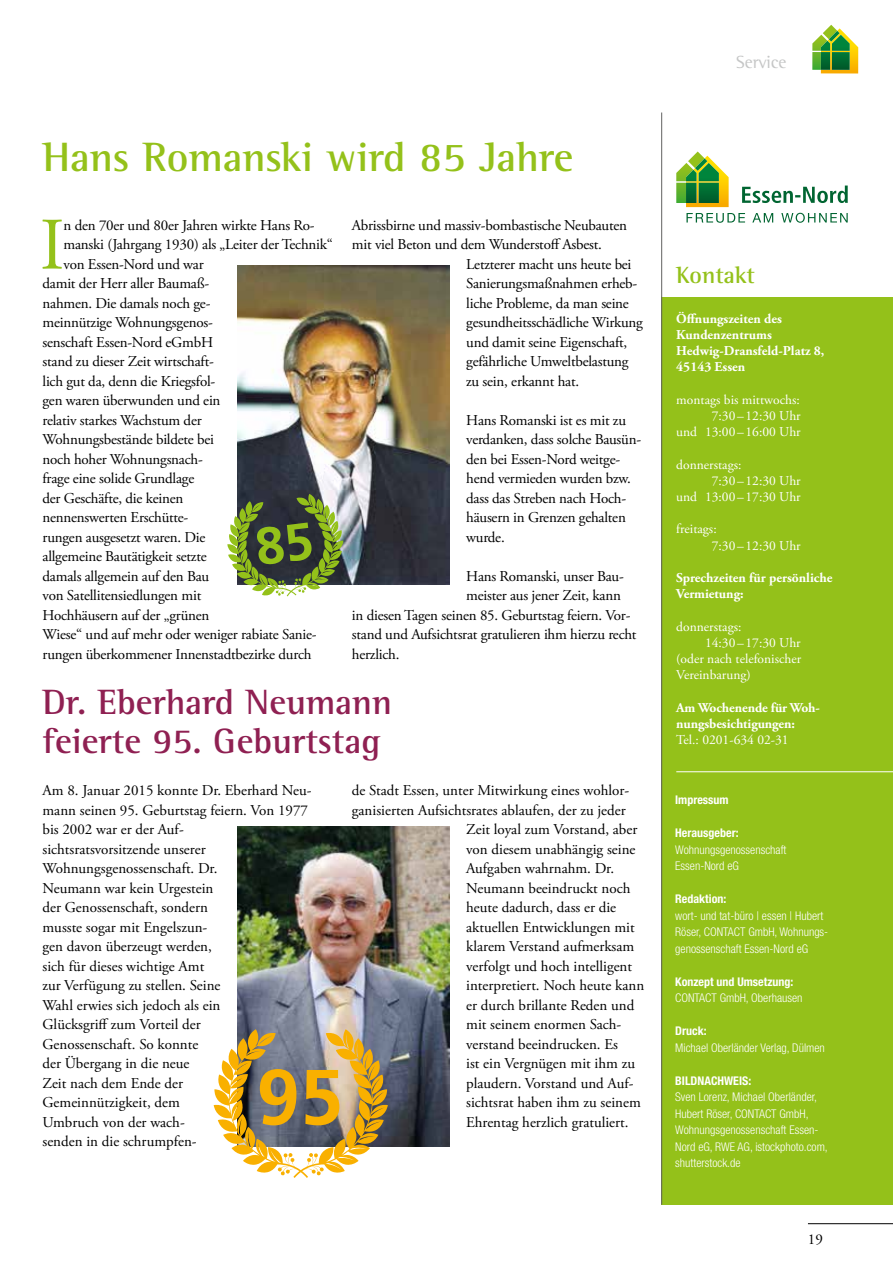
<style>
.page{position:relative;width:893px;height:1263px;background:#fff}
.page>*{position:absolute;margin:0;border:0;box-sizing:border-box;transform-origin:0 0}
.t1{font:700 78px "Frutiger";color:#f9b000}
.t2{font:73.8px "Adobe Garamond Pro";color:#94c11a}
.t3{font:700 42px "Rotis Semi Serif";color:#94c11a}
.t4{font:700 36px/39px "Rotis Semi Serif";color:#8f2052}
.t5{font:700 24px "Rotis Semi Serif";color:#94c11a}
.t6{font:18px "Rotis Semi Serif";color:#c5c6c6}
.t7{font:15px/19.5px "Adobe Garamond Pro";letter-spacing:-.015em;color:#000}
.t8{font:13.5px/16.2px "Adobe Garamond Pro";color:#fff;text-align:right}
.t9{font:700 13.5px/16.2px "Adobe Garamond Pro";color:#fff}
.t10{font:300 condensed 12px/16.5px "Helvetica Neue";color:#fff}
.t11{font:700 condensed 12px "Helvetica Neue";color:#fff}
</style>
<div class="page">
<div style="left:661px;top:297px;width:232px;height:908px;background:#94c11a"></div>
<svg style="left:686px;top:213px;width:59px;height:10px"></svg>
<svg style="left:752px;top:213px;width:21px;height:9px"></svg>
<svg style="left:781px;top:213px;width:67px;height:10px"></svg>
<svg style="left:742px;top:186px;width:106px;height:17px"></svg>
<svg style="left:676px;top:152px;width:53px;height:55px"></svg>
<hr style="left:661px;top:113px;width:1px;height:1092px;background:#626261">
<hr style="left:676px;top:771px;width:217px;height:1px;background:#fff">
<img style="left:238px;top:265px;width:211px;height:320px">
<img style="left:238px;top:827px;width:211px;height:319px">
<svg style="left:214px;top:1029px;width:174px;height:149px"></svg>
<hr style="left:808px;top:1223px;width:85px;height:1px;background:#000">
<svg style="left:812px;top:25px;width:46px;height:49px"></svg>
<svg style="left:227px;top:494px;width:116px;height:102px;background:#6a7753"></svg>
<h3 class="t3" style="left:43px;top:132px;width:532px">Hans Romanski wird 85 Jahre</h3>
<h2 class="t2" style="left:40px;top:201px;width:26px">I</h2>
<p class="t7" style="left:64px;top:216px;width:253px">n den 70er und 80er Jahren wirkte Hans Ro-</p>
<p class="t7" style="left:64px;top:235px;width:271px">manski (Jahrgang 1930) als „Leiter der Technik“</p>
<p class="t7" style="left:64px;top:255px;width:142px">von Essen-Nord und war</p>
<p class="t7" style="left:43px;top:274px;width:168px">damit der Herr aller Baumaß-</p>
<p class="t7" style="left:43px;top:294px;width:169px">nahmen. Die damals noch ge-</p>
<p class="t7" style="left:43px;top:313px;width:172px">meinnützige Wohnungsgenos-</p>
<p class="t7" style="left:43px;top:333px;width:172px">senschaft Essen-Nord eGmbH</p>
<p class="t7" style="left:43px;top:352px;width:173px">stand zu dieser Zeit wirtschaft-</p>
<p class="t7" style="left:43px;top:372px;width:174px">lich gut da, denn die Kriegsfol-</p>
<p class="t7" style="left:43px;top:391px;width:179px">gen waren überwunden und ein</p>
<p class="t7" style="left:43px;top:411px;width:161px">relativ starkes Wachstum der</p>
<p class="t7" style="left:43px;top:430px;width:173px">Wohnungsbestände bildete bei</p>
<p class="t7" style="left:43px;top:450px;width:162px">noch hoher Wohnungsnach-</p>
<p class="t7" style="left:43px;top:469px;width:153px">frage eine solide Grundlage</p>
<p class="t7" style="left:43px;top:489px;width:142px">der Geschäfte, die keinen</p>
<p class="t7" style="left:43px;top:508px;width:147px">nennenswerten Erschütte-</p>
<p class="t7" style="left:43px;top:528px;width:164px">rungen ausgesetzt waren. Die</p>
<p class="t7" style="left:43px;top:547px;width:166px">allgemeine Bautätigkeit setzte</p>
<p class="t7" style="left:43px;top:567px;width:168px">damals allgemein auf den Bau</p>
<p class="t7" style="left:43px;top:586px;width:160px">von Satellitensiedlungen mit</p>
<p class="t7" style="left:43px;top:606px;width:168px">Hochhäusern auf der „grünen</p>
<p class="t7" style="left:43px;top:625px;width:276px">Wiese“ und auf mehr oder weniger rabiate Sanie-</p>
<p class="t7" style="left:43px;top:645px;width:271px">rungen überkommener Innenstadtbezirke durch</p>
<p class="t7" style="left:352px;top:216px;width:277px">Abrissbirne und massiv-bombastische Neubauten</p>
<p class="t7" style="left:352px;top:235px;width:251px">mit viel Beton und dem Wunderstoff Asbest.</p>
<p class="t7" style="left:466px;top:255px;width:167px">Letzterer macht uns heute bei</p>
<p class="t7" style="left:466px;top:274px;width:173px">Sanierungsmaßnahmen erheb-</p>
<p class="t7" style="left:466px;top:294px;width:164px">liche Probleme, da man seine</p>
<p class="t7" style="left:466px;top:313px;width:178px">gesundheitsschädliche Wirkung</p>
<p class="t7" style="left:466px;top:333px;width:163px">und damit seine Eigenschaft,</p>
<p class="t7" style="left:466px;top:352px;width:164px">gefährliche Umweltbelastung</p>
<p class="t7" style="left:466px;top:372px;width:114px">zu sein, erkannt hat.</p>
<p class="t7" style="left:466px;top:411px;width:176px">Hans Romanski ist es mit zu verdanken, dass solche Bausün&shy;den bei Essen-Nord weitge&shy;hend vermieden wurden bzw. dass das Streben nach Hoch&shy;häusern in Grenzen gehalten wurde.</p>
<p class="t7" style="left:466px;top:567px;width:159px">Hans Romanski, unser Bau-</p>
<p class="t7" style="left:466px;top:586px;width:156px">meister aus jener Zeit, kann</p>
<p class="t7" style="left:352px;top:606px;width:280px">in diesen Tagen seinen 85. Geburtstag feiern. Vor-</p>
<p class="t7" style="left:352px;top:625px;width:286px">stand und Aufsichtsrat gratulieren ihm hierzu recht</p>
<p class="t7" style="left:352px;top:645px;width:49px">herzlich.</p>
<h3 class="t4" style="left:43px;top:682px;width:351px">Dr. Eberhard Neumann feierte 95. Geburtstag</h3>
<p class="t7" style="left:352px;top:781px;width:279px">de Stadt Essen, unter Mitwirkung eines wohlor-</p>
<p class="t7" style="left:352px;top:801px;width:275px">ganisierten Aufsichtsrates ablaufen, der zu jeder</p>
<p class="t7" style="left:466px;top:820px;width:173px">Zeit loyal zum Vorstand, aber</p>
<p class="t7" style="left:466px;top:840px;width:171px">von diesem unabhängig seine</p>
<p class="t7" style="left:466px;top:859px;width:149px">Aufgaben wahrnahm. Dr.</p>
<p class="t7" style="left:466px;top:879px;width:166px">Neumann beeindruckt noch</p>
<p class="t7" style="left:466px;top:898px;width:151px">heute dadurch, dass er die</p>
<p class="t7" style="left:466px;top:918px;width:170px">aktuellen Entwicklungen mit</p>
<p class="t7" style="left:466px;top:937px;width:170px">klarem Verstand aufmerksam</p>
<p class="t7" style="left:466px;top:957px;width:167px">verfolgt und hoch intelligent</p>
<p class="t7" style="left:466px;top:976px;width:179px">interpretiert. Noch heute kann</p>
<p class="t7" style="left:466px;top:996px;width:170px">er durch brillante Reden und</p>
<p class="t7" style="left:466px;top:1015px;width:157px">mit seinem enormen Sach-</p>
<p class="t7" style="left:466px;top:1035px;width:153px">verstand beeindrucken. Es</p>
<p class="t7" style="left:466px;top:1054px;width:170px">ist ein Vergnügen mit ihm zu</p>
<p class="t7" style="left:466px;top:1074px;width:169px">plaudern. Vorstand und Auf-</p>
<p class="t7" style="left:466px;top:1093px;width:176px">sichtsrat haben ihm zu seinem</p>
<p class="t7" style="left:466px;top:1113px;width:164px">Ehrentag herzlich gratuliert.</p>
<p class="t7" style="left:43px;top:781px;width:271px">Am 8. Januar 2015 konnte Dr. Eberhard Neu&shy;mann seinen 95. Geburtstag feiern. Von 1977 bis 2002 war er der Auf-<br>sichtsratsvorsitzende unserer<br>Wohnungsgenossenschaft. Dr.<br>Neumann war kein Urgestein<br>der Genossenschaft, sondern<br>musste sogar mit Engelszun-<br>gen davon überzeugt werden,<br>sich für dieses wichtige Amt<br>zur Verfügung zu stellen. Seine<br>Wahl erwies sich jedoch als ein<br>Glücksgriff zum Vorteil der<br>Genossenschaft. So konnte<br>der Übergang in die neue<br>Zeit nach dem Ende der<br>Gemeinnützigkeit, dem<br>Umbruch von der wach-<br>senden in die schrumpfen-</p>
<h1 class="t1" style="left:256px;top:1051px;width:88px">95</h1>
<p class="t6" style="left:736px;top:51px;width:52px">Service</p>
<h3 class="t5" style="left:676px;top:260px;width:80px">Kontakt</h3>
<p class="t9" style="left:676px;top:311px;width:150px">Öffnungszeiten des<br>Kundenzentrums<br>Hedwig-Dransfeld-Platz 8,<br>45143 Essen</p>
<p class="t8" style="left:676px;top:392px;width:126px">montags bis mittwochs:<br>7:30–12:30 Uhr<br>und 13:00–16:00 Uhr</p>
<p class="t8" style="left:676px;top:457px;width:67px">donnerstags:</p>
<p class="t8" style="left:712px;top:473px;width:91px">7:30–12:30 Uhr</p>
<p class="t8" style="left:676px;top:489px;width:126px">und 13:00–17:30 Uhr</p>
<p class="t8" style="left:712px;top:522px;width:91px;text-align:left;text-indent:-35px">freitags:<br>7:30–12:30 Uhr</p>
<p class="t9" style="left:676px;top:570px;width:158px">Sprechzeiten für persönliche<br>Vermietung:</p>
<p class="t8" style="left:676px;top:619px;width:67px">donnerstags:</p>
<p class="t8" style="left:705px;top:635px;width:97px">14:30–17:30 Uhr</p>
<p class="t8" style="left:676px;top:651px;width:126px">(oder nach telefonischer</p>
<p class="t8" style="left:676px;top:667px;width:76px">Vereinbarung)</p>
<p class="t9" style="left:676px;top:699px;width:145px">Am Wochenende für Woh&shy;nungsbesichtigungen:</p>
<p class="t8" style="left:676px;top:732px;width:114px">Tel.: 0201-634 02-31</p>
<p class="t11" style="left:675px;top:793px;width:55px">Impressum</p>
<p class="t11" style="left:675px;top:826px;width:65px">Herausgeber:</p>
<p class="t10" style="left:675px;top:841px;width:113px">Wohnungsgenossenschaft<br>Essen-Nord eG</p>
<p class="t11" style="left:675px;top:892px;width:53px">Redaktion:</p>
<p class="t10" style="left:675px;top:907px;width:155px">wort- und tat-büro | essen | Hubert<br>Röser, CONTACT GmbH, Wohnungs&shy;genossenschaft Essen-Nord eG</p>
<p class="t11" style="left:675px;top:974px;width:120px">Konzept und Umsetzung:</p>
<p class="t10" style="left:675px;top:990px;width:129px">CONTACT GmbH, Oberhausen</p>
<p class="t11" style="left:675px;top:1024px;width:33px">Druck:</p>
<p class="t10" style="left:675px;top:1039px;width:151px">Michael Oberländer Verlag, Dülmen</p>
<p class="t11" style="left:675px;top:1073px;width:77px">BILDNACHWEIS:</p>
<p class="t10" style="left:675px;top:1089px;width:154px">Sven Lorenz, Michael Oberländer,<br>Hubert Röser, CONTACT GmbH,<br>Wohnungsgenossenschaft Essen-<br>Nord eG, RWE AG, istockphoto.com, shutterstock.de</p>
<p class="t7" style="left:808px;top:1230px;width:16px">19</p>
</div>
